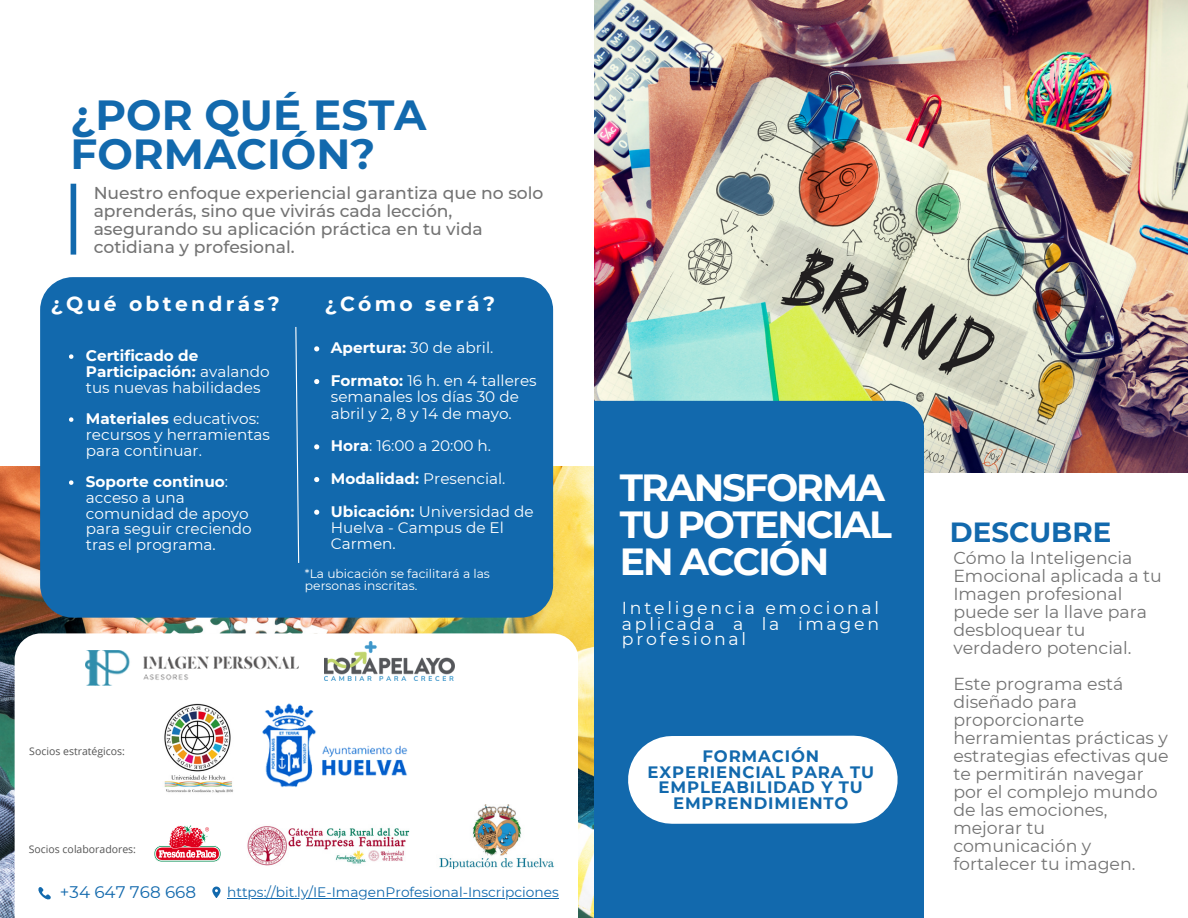
<style>
.page{position:relative;width:1188px;height:918px;background:#fff}
.page>*{position:absolute;margin:0;border:0;box-sizing:border-box;transform-origin:0 0}
.t1{font:700 42.15px/38.2px "Montserrat";color:#1269ad}
.t2{font:700 37.8px/37.2px "Montserrat";letter-spacing:-.055em;color:#fff}
.t3{font:700 27.75px "Montserrat";color:#1269ad}
.t4{font:700 20.25px "Montserrat";letter-spacing:.16em;color:#fff}
.t5{font:17.4px/18px "Montserrat";color:#737373}
.t6{font:17.25px/15.8px "Montserrat";letter-spacing:.16em;color:#fff;text-align:justify}
.t7{font:500 17.1px/18px "Montserrat";color:#737373}
.t8{font:16.8px "Montserrat";color:#1269ad}
.t9{font:700 16.5px/15.8px "Montserrat";letter-spacing:.055em;color:#1269ad;text-align:center}
.t10{font:15.3px/15.8px "Montserrat";color:#fff}
.t11{font:13.8px "Montserrat";color:#1269ad}
.t12{font:12.3px/12.3px "Montserrat";color:#fff}
.t13{font:10.5px "Open Sans";color:#545454}
.s1{font-weight:700}
</style>
<div class="page">
<img style="left:594px;top:0;width:594px;height:472px">
<div style="left:594px;top:401px;width:330px;height:517px;background:#1269ad"></div>
<img style="left:0;top:467px;width:594px;height:451px">
<div style="left:40px;top:277px;width:513px;height:341px;background:#1269ad;border-radius:33px"></div>
<svg style="left:15px;top:633px;width:563px;height:285px"></svg>
<div style="left:672px;top:736px;width:182px;height:88px;background:#fff"></div>
<div style="left:71px;top:184px;width:5px;height:71px;background:#1269ad"></div>
<svg style="left:295px;top:327px;width:5px;height:236px"></svg>
<div style="left:77px;top:850px;width:24px;height:23px;background:#fff;border-radius:50%"></div>
<div style="left:285px;top:850px;width:23px;height:23px;background:#fff;border-radius:50%"></div>
<svg style="left:35px;top:887px;width:16px;height:15px"></svg>
<svg style="left:212px;top:887px;width:8px;height:11px"></svg>
<img style="left:154px;top:826px;width:66px;height:36px">
<img style="left:260px;top:702px;width:148px;height:86px">
<img style="left:85px;top:650px;width:213px;height:35px">
<img style="left:325px;top:641px;width:129px;height:40px">
<img style="left:159px;top:701px;width:76px;height:98px">
<img style="left:244px;top:820px;width:165px;height:47px">
<img style="left:433px;top:805px;width:124px;height:64px">
<svg style="left:69px;top:354px;width:4px;height:5px"></svg>
<svg style="left:69px;top:417px;width:4px;height:5px"></svg>
<svg style="left:69px;top:480px;width:4px;height:5px"></svg>
<svg style="left:314px;top:346px;width:5px;height:5px"></svg>
<svg style="left:314px;top:379px;width:5px;height:5px"></svg>
<svg style="left:314px;top:444px;width:5px;height:5px"></svg>
<svg style="left:314px;top:477px;width:5px;height:5px"></svg>
<svg style="left:314px;top:510px;width:5px;height:5px"></svg>
<hr style="left:227px;top:898px;width:332px;height:1px;background:#1269ad">
<p class="t1" style="left:71px;top:96px;width:357px">¿POR QUÉ ESTA<br>FORMACIÓN?</p>
<p class="t7" style="left:94px;top:184px;width:451px">Nuestro enfoque experiencial garantiza que no solo aprenderás, sino que vivirás cada lección, asegurando su aplicación práctica en tu vida cotidiana y profesional.</p>
<p class="t4" style="left:51px;top:291px;width:230px">¿Qué obtendrás?</p>
<h5 class="t4" style="left:325px;top:291px;width:172px">¿Cómo será?</h5>
<p class="t10" style="left:86px;top:348px;width:185px"><span class="s1">Certificado de<br>Participación:</span> avalando tus nuevas habilidades</p>
<p class="t10" style="left:86px;top:411px;width:186px"><span class="s1">Materiales</span> educativos: recursos y herramientas para continuar.</p>
<p class="t10" style="left:86px;top:474px;width:167px"><span class="s1">Soporte continuo</span>: acceso a una comunidad de apoyo para seguir creciendo tras el programa.</p>
<p class="t10" style="left:331px;top:340px;width:164px"><span class="s1">Apertura:</span> 30 de abril.</p>
<p class="t10" style="left:331px;top:372px;width:207px;line-height:16.4px"><span class="s1">Formato:</span> 16 h. en 4 talleres semanales los días 30 de abril y 2, 8 y 14 de mayo.</p>
<p class="t10" style="left:331px;top:438px;width:162px"><span class="s1">Hora</span>: 16:00 a 20:00 h.</p>
<p class="t10" style="left:331px;top:471px;width:176px"><span class="s1">Modalidad:</span> Presencial.</p>
<p class="t10" style="left:331px;top:503px;width:204px;line-height:16.4px"><span class="s1">Ubicación:</span> Universidad de<br>Huelva - Campus de El<br>Carmen.</p>
<p class="t12" style="left:305px;top:568px;width:186px">*La ubicación se facilitará a las personas inscritas.</p>
<h3 class="t13" style="left:29px;top:744px;width:97px">Socios estratégicos:</h3>
<p class="t13" style="left:29px;top:842px;width:109px">Socios colaboradores:</p>
<p class="t8" style="left:60px;top:882px;width:138px">+34 647 768 668</p>
<p class="t11" style="left:227px;top:884px;width:333px">https://bit.ly/IE-ImagenProfesional-Inscripciones</p>
<p class="t2" style="left:620px;top:469px;width:274px">TRANSFORMA<br>TU POTENCIAL<br>EN ACCIÓN</p>
<h2 class="t6" style="left:622px;top:600px;width:259px">Inteligencia emocional aplicada a la imagen profesional</h2>
<p class="t9" style="left:648px;top:748px;width:228px">FORMACIÓN<br>EXPERIENCIAL PARA TU<br>EMPLEABILIDAD Y TU<br>EMPRENDIMIENTO</p>
<p class="t3" style="left:950px;top:515px;width:163px">DESCUBRE</p>
<p class="t5" style="left:953px;top:549px;width:210px">Cómo la Inteligencia<br>Emocional aplicada a tu<br>Imagen profesional puede ser la llave para desbloquear tu verdadero potencial.</p>
<p class="t5" style="left:953px;top:675px;width:217px">Este programa está diseñado para proporcionarte herramientas prácticas y estrategias efectivas que te permitirán navegar por el complejo mundo de las emociones, mejorar tu comunicación y fortalecer tu imagen.</p>
</div>
